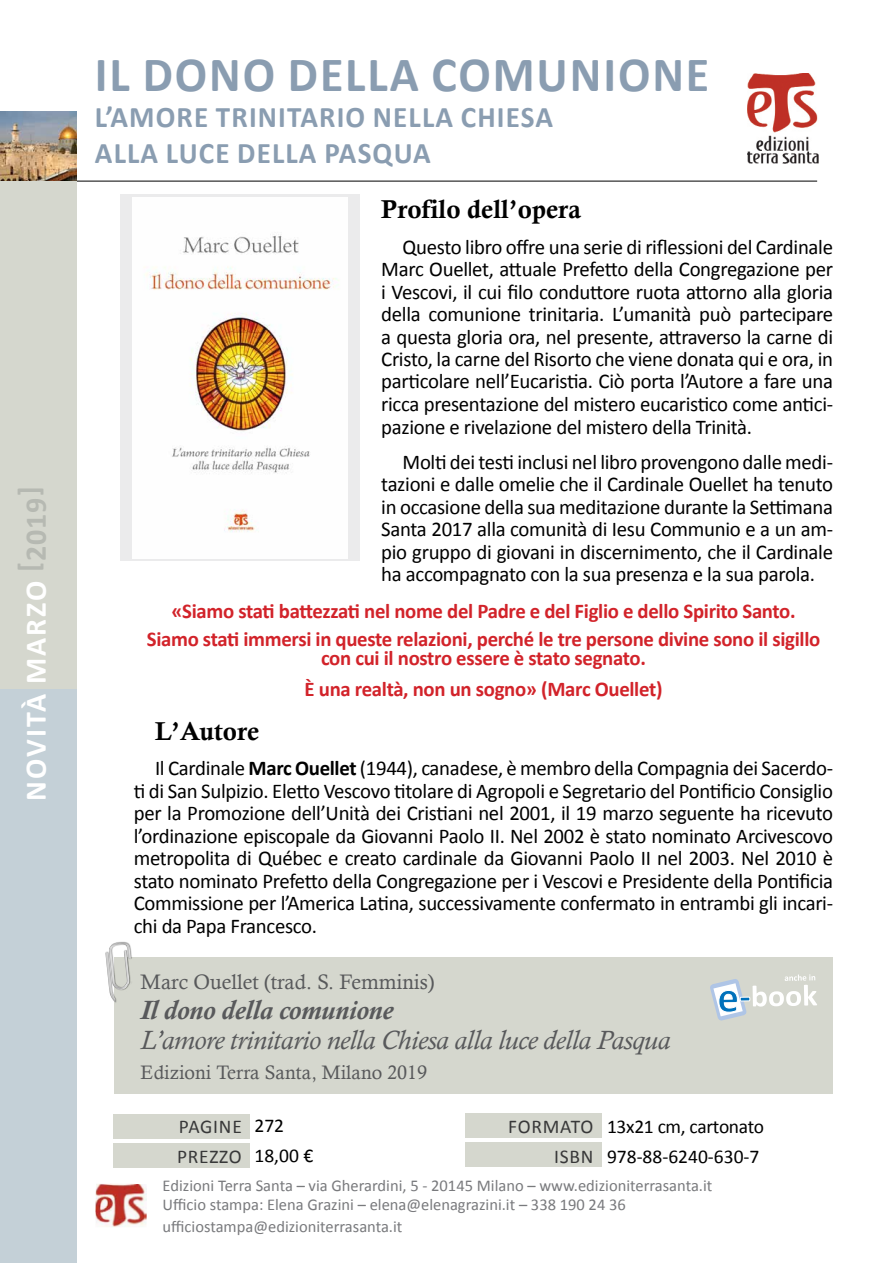
<style>
.page{position:relative;width:893px;height:1263px;background:#fff}
.page>*{position:absolute;margin:0;border:0;box-sizing:border-box;transform-origin:0 0}
.t1{font:700 49.5px "Calibri";letter-spacing:.04em;color:#8a9db1}
.t2{font:700 30px/36px "Calibri";letter-spacing:.04em;color:#8a9db1}
.t3{font:700 30px "Calibri";letter-spacing:.07em;color:#fff}
.t4{font:700 30px "Calibri";color:#b6b9b2}
.t5{font:italic 27px "Calisto";letter-spacing:-.01em;color:#58595b}
.t6{font:italic 700 27px "Calisto";letter-spacing:-.01em;color:#58595b}
.t7{font:25.8px "Calis MT Bol";color:#000}
.t8{font:21px/22.5px "Calibri";letter-spacing:-.015em;color:#000;text-align:justify}
.t9{font:700 21px/28px "Calibri";letter-spacing:-.015em;color:#d2232a;text-align:center}
.t10{font:21px "Calisto";color:#58595b}
.t11{font:19.5px/30px "Calibri";letter-spacing:-.015em;color:#000}
.t12{font:19.5px "Calisto";color:#58595b}
.t13{font:19.5px/29.5px "Calibri";letter-spacing:.04em;color:#383839}
.t14{font:16.5px/19.2px "Calibri";color:#797a7d}
.s1{font-weight:700}
</style>
<div class="page">
<img style="left:748px;top:73px;width:71px;height:90px">
<img style="left:0;top:111px;width:77px;height:52px">
<img style="left:95px;top:1184px;width:52px;height:43px">
<div style="left:0;top:689px;width:77px;height:574px;background:#c4d0d7"></div>
<hr style="left:77px;top:181px;width:740px;height:1px;background:#000">
<div style="left:0;top:163px;width:77px;height:526px;background:#d5d7ce"></div>
<div style="left:114px;top:957px;width:719px;height:137px;background:#d5d7ce"></div>
<div style="left:105px;top:941px;width:27px;height:62px;background:#000;opacity:.43"></div>
<img style="left:105px;top:942px;width:26px;height:60px">
<div style="left:465px;top:1142px;width:137px;height:25px;background:#d5d7ce"></div>
<div style="left:465px;top:1113px;width:137px;height:25px;background:#d5d7ce"></div>
<div style="left:114px;top:1143px;width:136px;height:25px;background:#d5d7ce"></div>
<div style="left:114px;top:1114px;width:136px;height:25px;background:#d5d7ce"></div>
<div style="left:120px;top:195px;width:240px;height:366px;background:#ebebec"></div>
<img style="left:132px;top:198px;width:216px;height:360px">
<svg style="left:710px;top:974px;width:107px;height:47px"></svg>
<h2 class="t4" style="left:11px;top:496px;width:11px;rotate:-90deg">[</h2>
<h2 class="t4" style="left:17px;top:561px;width:65px;rotate:-90deg">2019</h2>
<h2 class="t4" style="left:11px;top:571px;width:11px;rotate:-90deg">]</h2>
<h2 class="t3" style="left:17px;top:800px;width:221px;rotate:-90deg">NOVITÀ MARZO</h2>
<h1 class="t1" style="left:95px;top:43px;width:616px">IL DONO DELLA COMUNIONE</h1>
<h2 class="t2" style="left:95px;top:99px;width:460px">’LAMORE TRINITARIO NELLA CHIESA<br>ALLA LUCE DELLA PASQUA</h2>
<p class="t7" style="left:381px;top:195px;width:201px">Profilo dell’opera</p>
<p class="t8" style="left:381px;top:235px;width:453px;text-indent:21px">Questo libro offre una serie di riflessioni del Cardinale Marc Ouellet, attuale Prefetto della Congregazione per i Vescovi il, cui filo conduttore ruota attorno alla gloria della comunione trinitaria ’L. umanità può partecipare a questa gloria ora, nel presente, attraverso la carne di Cristo la, carne del Risorto che viene donata qui e ora in, particolare nell’Eucaristia. Ciò porta ’lAutore a fare una</p>
<p class="t8" style="left:381px;top:415px;width:372px">pazione e rivelazione del mistero della Trinità.</p>
<p class="t8" style="left:381px;top:393px;width:453px">ricca presentazione del mistero eucaristico come antici-</p>
<p class="t8" style="left:381px;top:439px;width:453px;line-height:45px;text-indent:21px">Molti dei testi inclusi nel libro provengono dalle medi&shy;in occasione della sua meditazione durante la Settimana pio gruppo di giovani in discernimento, che il Cardinale</p>
<p class="t8" style="left:381px;top:473px;width:453px">tazioni e dalle omelie che il Cardinale Ouellet ha tenuto</p>
<p class="t8" style="left:381px;top:507px;width:453px;line-height:45px">Santa 2017 alla comunità di Iesu Communio ae un am&shy;ha accompagnato con la sua presenza lae sua parola.</p>
<p class="t9" style="left:147px;top:597px;width:675px">«Siamo stati battezzati nel nome del Padre e del Figlio e dello Spirito Santo.<br>Siamo stati immersi in queste relazioni, perché le tre persone divine sono il sigillo</p>
<p class="t9" style="left:305px;top:643px;width:359px;line-height:31px">con cui il nostro essere è stato segnato.<br>È una realtà, non un sogno» (Marc Ouellet(</p>
<p class="t7" style="left:155px;top:716px;width:106px">L’Autore</p>
<p class="t8" style="left:134px;top:746px;width:701px;line-height:45px;text-align:right">Il Cardinale <span class="s1">Marc Ouellet</span> (1944 ,) canadese è, membro della Compagnia dei Sacerdo&shy;per la Promozione dell’Unità dei Cristiani nel 2001, il 19 marzo seguente ha ricevuto</p>
<p class="t8" style="left:134px;top:825px;width:701px">’l ordinazione episcopale da Giovanni Paolo .I I Nel 2002 è stato nominato Arcivescovo metropolita di Québec e creato cardinale da Giovanni Paolo II nel 2003. Nel 2010 è stato nominato Prefetto della Congregazione per i Vescovi e Presidente della Pontificia</p>
<p class="t8" style="left:134px;top:915px;width:185px">chi da Papa Francesco.</p>
<p class="t8" style="left:134px;top:780px;width:701px">ti di San Sulpizio. Eletto Vescovo titolare di Agropoli e Segretario del Pontificio Consiglio</p>
<p class="t8" style="left:134px;top:892px;width:701px">Commissione per ’lAmerica Latina, successivamente confermato in entrambi gli incari-</p>
<p class="t10" style="left:141px;top:969px;width:296px">Marc Ouellet (trad .S. Femminis(</p>
<p class="t6" style="left:141px;top:994px;width:254px">Il dono della comunione</p>
<p class="t5" style="left:141px;top:1024px;width:531px">’L amore trinitario nella Chiesa alla luce della Pasqua</p>
<p class="t12" style="left:141px;top:1061px;width:288px">Edizioni Terra Santa, Milano 2019</p>
<p class="t13" style="left:177px;top:1112px;width:66px">PAGINE<br>PREZZO</p>
<p class="t11" style="left:254px;top:1110px;width:60px">272<br>18,00 €</p>
<p class="t11" style="left:607px;top:1112px;width:159px">13x21 cm, cartonato<br>978-88-6240-630-7</p>
<p class="t13" style="left:508px;top:1112px;width:87px;text-align:right">FORMATO<br>ISBN</p>
<p class="t14" style="left:163px;top:1176px;width:551px">Edizioni Terra Santa – via Gherardini -5, 20145 Milano – www.edizioniterrasanta i t.<br>Ufficio stampa: Elena Grazini – elena@elenagrazini –i t. 338 190 24 36</p>
<p class="t14" style="left:163px;top:1217px;width:241px">ufficiostampa@edizioniterrasanta i t.</p>
</div>
